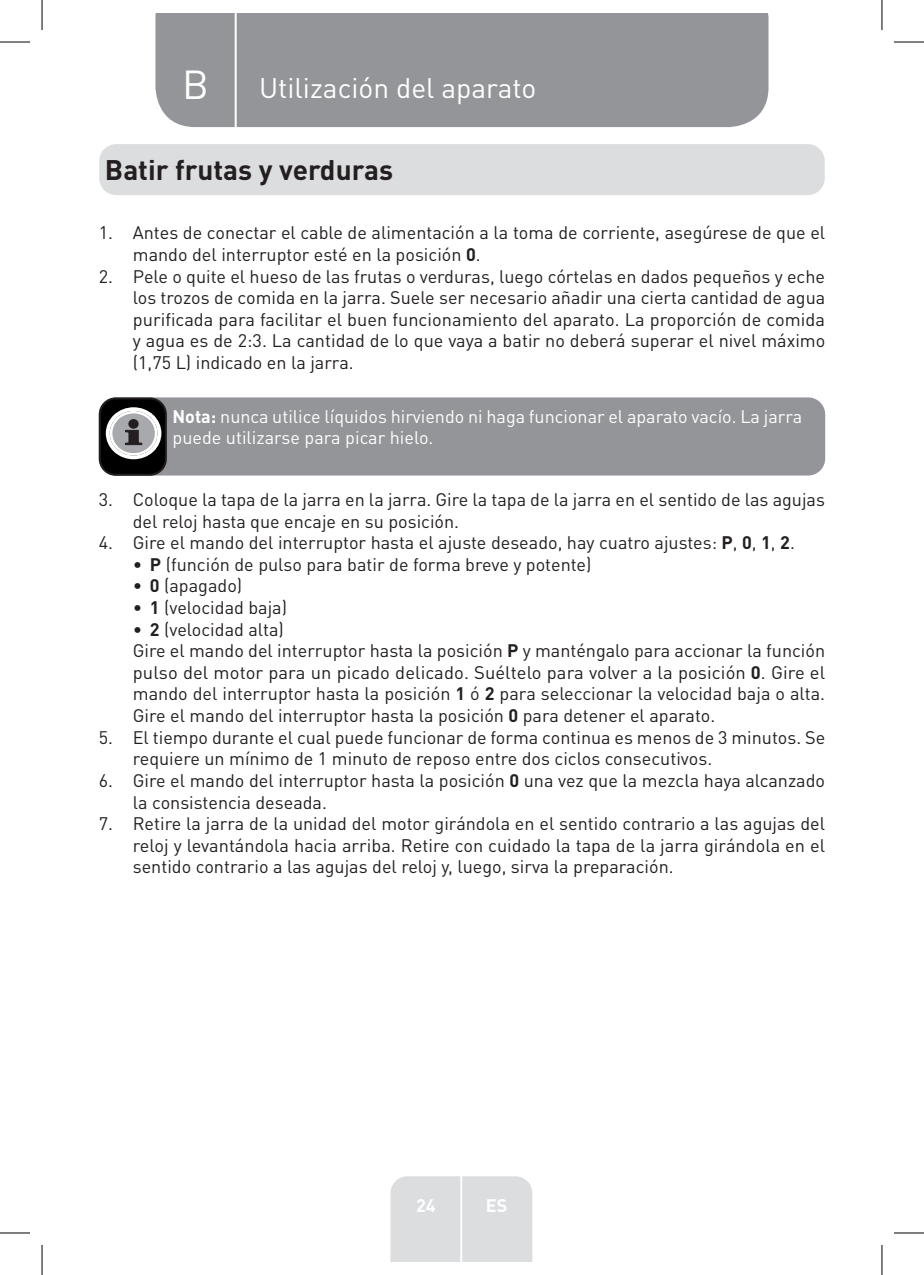
<style>
.page{position:relative;width:924px;height:1275px;background:#fff}
.page>*{position:absolute;margin:0;border:0;box-sizing:border-box;transform-origin:0 0}
.t1{font:40px "DIN Pro";color:#fff}
.TitreGauche__gabarit{font:28px "DIN Pro";color:#fff}
.Headline-01{font:700 28px "DIN Pro";color:#231f20}
.Numbers_indent{font:18px/21.6px "DIN Pro";color:#231f20}
.White_Text{font:18px/21.6px "DIN Pro";color:#fff}
.t2{font:700 18px "DIN Pro";color:#fff}
.s1{font-weight:700}
</style>
<div class="page">
<div style="left:155px;top:14px;width:613px;height:113px;background:#939598"></div>
<div style="left:390px;top:1176px;width:142px;height:85px;background:#dcdddf"></div>
<hr style="left:460px;top:1153px;width:2px;height:108px;background:#fff">
<hr style="left:234px;top:14px;width:2px;height:116px;background:#fff">
<div style="left:99px;top:144px;width:725px;height:51px;background:#dcdddf;border-radius:17px"></div>
<div style="left:99px;top:397px;width:725px;height:78px;background:#939598;border-radius:17px"></div>
<div style="left:100px;top:398px;width:66px;height:77px;background:#000;border-radius:16px"></div>
<div style="left:99px;top:397px;width:68px;height:79px;border:2px solid #231f20;border-radius:16px"></div>
<svg style="left:106px;top:407px;width:55px;height:52px"></svg>
<div style="left:128px;top:419px;width:11px;height:10px;background:#231f20;border-radius:50%"></div>
<hr style="left:0;top:42px;width:30px;height:1px;background:#000">
<hr style="left:893px;top:42px;width:30px;height:1px;background:#000">
<hr style="left:0;top:1232px;width:30px;height:1px;background:#000">
<hr style="left:893px;top:1232px;width:30px;height:1px;background:#000">
<hr style="left:42px;top:0;width:1px;height:30px;background:#000">
<hr style="left:42px;top:1245px;width:1px;height:30px;background:#000">
<hr style="left:881px;top:0;width:1px;height:30px;background:#000">
<hr style="left:881px;top:1245px;width:1px;height:30px;background:#000">
<p class="t1" style="left:182px;top:57px;width:28px">B</p>
<p class="TitreGauche__gabarit" style="left:259px;top:69px;width:279px">Utilización del aparato</p>
<p class="Headline-01" style="left:105px;top:151px;width:290px">Batir frutas y verduras</p>
<p class="Numbers_indent" style="left:133px;top:221px;width:693px;text-indent:-34px">1. Antes de conectar el cable de alimentación a la toma de corriente, asegúrese de que el mando del interruptor esté en la posición <span class="s1">0</span>.</p>
<p class="Numbers_indent" style="left:133px;top:265px;width:693px;text-align:justify;text-indent:-34px">2. Pele o quite el hueso de las frutas o verduras, luego córtelas en dados pequeños y eche los trozos de comida en la jarra. Suele ser necesario añadir una cierta cantidad de agua purificada para facilitar el buen funcionamiento del aparato. La proporción de comida y agua es de 2:3. La cantidad de lo que vaya a batir no deberá superar el nivel máximo (1,75 L) indicado en la jarra.</p>
<p class="White_Text" style="left:172px;top:404px;width:630px"><span class="s1">Nota:</span> nunca utilice líquidos hirviendo ni haga funcionar el aparato vacío. La jarra puede utilizarse para picar hielo.</p>
<p class="Numbers_indent" style="left:133px;top:488px;width:693px;text-indent:-34px">3. Coloque la tapa de la jarra en la jarra. Gire la tapa de la jarra en el sentido de las agujas del reloj hasta que encaje en su posición.</p>
<p class="Numbers_indent" style="left:99px;top:531px;width:697px">4. Gire el mando del interruptor hasta el ajuste deseado, hay cuatro ajustes: <span class="s1">P</span>, <span class="s1">0</span>, <span class="s1">1</span>, <span class="s1">2</span>.</p>
<p class="Numbers_indent" style="left:133px;top:553px;width:460px">• <span class="s1">P</span> (función de pulso para batir de forma breve y potente)</p>
<p class="Numbers_indent" style="left:133px;top:574px;width:111px">• <span class="s1">0</span> (apagado)</p>
<p class="Numbers_indent" style="left:133px;top:596px;width:156px">• <span class="s1">1</span> (velocidad baja)</p>
<p class="Numbers_indent" style="left:133px;top:617px;width:152px">• <span class="s1">2</span> (velocidad alta)</p>
<p class="Numbers_indent" style="left:133px;top:639px;width:693px;text-align:justify">Gire el mando del interruptor hasta la posición <span class="s1">P</span> y manténgalo para accionar la función pulso del motor para un picado delicado. Suéltelo para volver a la posición <span class="s1">0</span>. Gire el mando del interruptor hasta la posición <span class="s1">1</span> ó <span class="s1">2</span> para seleccionar la velocidad baja o alta.<br>Gire el mando del interruptor hasta la posición <span class="s1">0</span> para detener el aparato.</p>
<p class="Numbers_indent" style="left:133px;top:725px;width:693px;text-indent:-34px">5. El tiempo durante el cual puede funcionar de forma continua es menos de 3 minutos. Se requiere un mínimo de 1 minuto de reposo entre dos ciclos consecutivos.</p>
<p class="Numbers_indent" style="left:133px;top:769px;width:693px;text-indent:-34px">6. Gire el mando del interruptor hasta la posición <span class="s1">0</span> una vez que la mezcla haya alcanzado la consistencia deseada.</p>
<p class="Numbers_indent" style="left:133px;top:812px;width:693px;text-align:justify;text-indent:-34px">7. Retire la jarra de la unidad del motor girándola en el sentido contrario a las agujas del reloj y levantándola hacia arriba. Retire con cuidado la tapa de la jarra girándola en el sentido contrario a las agujas del reloj y, luego, sirva la preparación.</p>
<p class="t2" style="left:416px;top:1192px;width:21px">24</p>
<p class="t2" style="left:485px;top:1192px;width:23px">ES</p>
</div>
